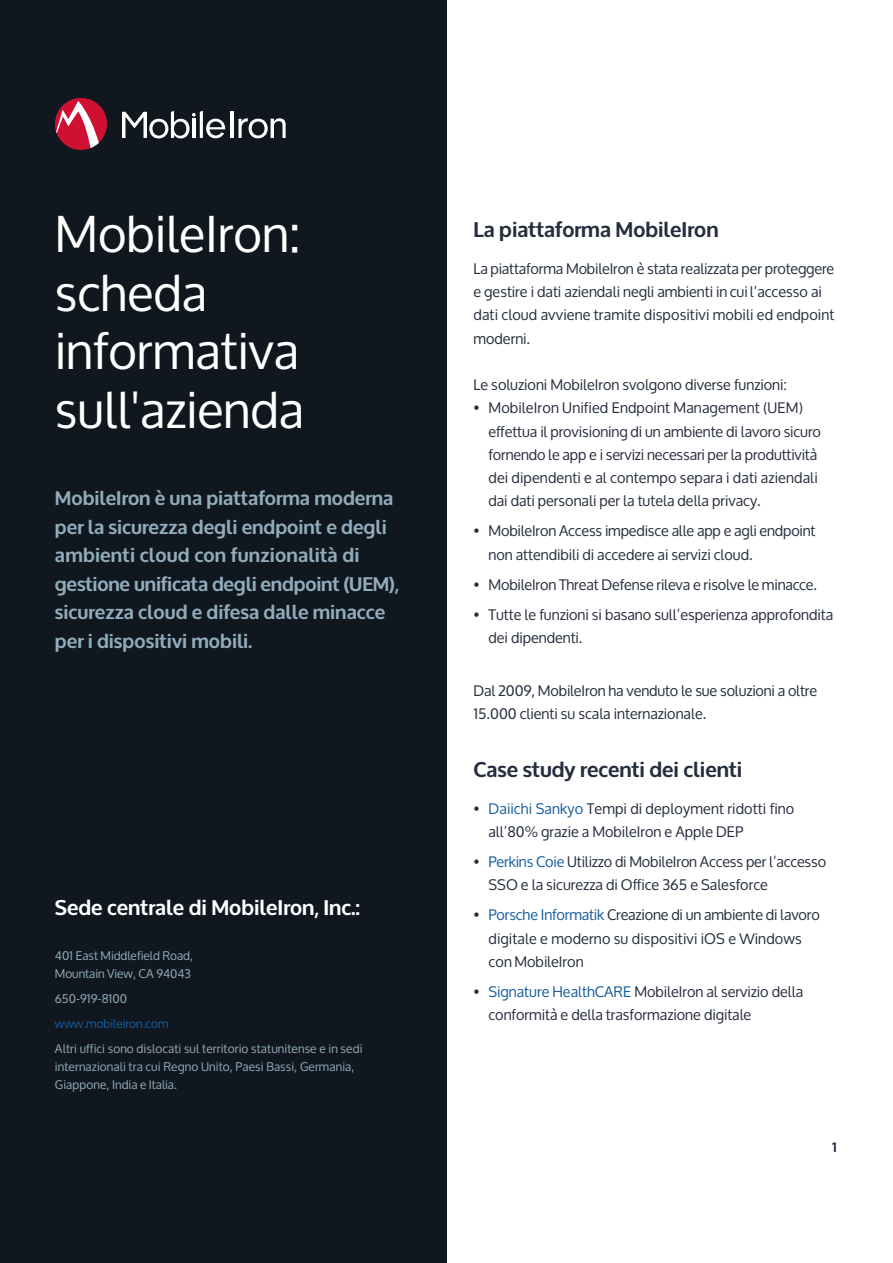
<style>
.page{position:relative;width:893px;height:1263px;background:#fff}
.page>*{position:absolute;margin:0;border:0;box-sizing:border-box;transform-origin:0 0}
.Text_Copy{font:49.5px/58.5px "Oxygen";color:#fff}
.Title_3{font:700 21px "Oxygen";color:#262e3d}
.Title_3-2{font:700 21px "Oxygen";color:#fff}
.Text_Copy-2{font:700 19.5px/28.5px "Oxygen";color:#91acba}
.Text_Copy-3{font:14.7px/23.2px "Oxygen";color:#262e3d}
.t1{font:700 13.5px "Oxygen";color:#262e3d}
.t2{font:12px/18px "Oxygen";letter-spacing:.01em;color:#91acba}
.t3{font:12px "Oxygen";color:#175d9e}
.s1{color:#175d9e}
</style>
<div class="page">
<div style="left:0;top:0;width:446px;height:1263px;background:#10171f"></div>
<hr style="left:230px;top:112px;width:3px;height:26px;background:#fff">
<svg style="left:238px;top:118px;width:48px;height:20px"></svg>
<svg style="left:122px;top:111px;width:103px;height:27px"></svg>
<svg style="left:55px;top:98px;width:52px;height:52px"></svg>
<p class="Text_Copy" style="left:55px;top:206px;width:250px">MobileIron: scheda informativa sull'azienda</p>
<p class="Text_Copy-2" style="left:55px;top:485px;width:345px">MobileIron è una piattaforma moderna per la sicurezza degli endpoint e degli ambienti cloud con funzionalità di gestione unificata degli endpoint (UEM), sicurezza cloud e difesa dalle minacce per i dispositivi mobili.</p>
<p class="Title_3-2" style="left:55px;top:895px;width:307px">Sede centrale di MobileIron, Inc.:</p>
<p class="t2" style="left:55px;top:947px;width:140px">401 East Middlefield Road,<br>Mountain View, CA 94043</p>
<p class="t2" style="left:55px;top:990px;width:74px">650-919-8100</p>
<p class="t3" style="left:55px;top:1017px;width:115px">www.mobileiron.com</p>
<p class="t2" style="left:55px;top:1039px;width:309px">Altri uffici sono dislocati sul territorio statunitense e in sedi internazionali tra cui Regno Unito, Paesi Bassi, Germania,<br>Giappone, India e Italia.</p>
<p class="Title_3" style="left:473px;top:217px;width:247px">La piattaforma MobileIron</p>
<p class="Text_Copy-3" style="left:473px;top:257px;width:362px">La piattaforma MobileIron è stata realizzata per proteggere e gestire i dati aziendali negli ambienti in cui l’accesso ai dati cloud avviene tramite dispositivi mobili ed endpoint moderni.</p>
<p class="Text_Copy-3" style="left:473px;top:373px;width:315px">Le soluzioni MobileIron svolgono diverse funzioni:</p>
<p class="Text_Copy-3" style="left:488px;top:397px;width:334px;text-indent:-15px">• MobileIron Unified Endpoint Management (UEM) effettua il provisioning di un ambiente di lavoro sicuro fornendo le app e i servizi necessari per la produttività dei dipendenti e al contempo separa i dati aziendali dai dati personali per la tutela della privacy.</p>
<p class="Text_Copy-3" style="left:488px;top:520px;width:328px;text-indent:-15px">• MobileIron Access impedisce alle app e agli endpoint non attendibili di accedere ai servizi cloud.</p>
<p class="Text_Copy-3" style="left:473px;top:573px;width:345px">• MobileIron Threat Defense rileva e risolve le minacce.</p>
<p class="Text_Copy-3" style="left:488px;top:603px;width:346px;text-indent:-15px">• Tutte le funzioni si basano sull’esperienza approfondita dei dipendenti.</p>
<p class="Text_Copy-3" style="left:473px;top:679px;width:345px">Dal 2009, MobileIron ha venduto le sue soluzioni a oltre<br>15.000 clienti su scala internazionale.</p>
<p class="Title_3" style="left:473px;top:757px;width:270px">Case study recenti dei clienti</p>
<p class="Text_Copy-3" style="left:488px;top:797px;width:307px;text-indent:-15px">• <span class="s1">Daiichi Sankyo</span> Tempi di deployment ridotti fino all’80% grazie a MobileIron e Apple DEP</p>
<p class="Text_Copy-3" style="left:488px;top:850px;width:339px;text-indent:-15px">• <span class="s1">Perkins Coie</span> Utilizzo di MobileIron Access per l’accesso<br>SSO e la sicurezza di Office 365 e Salesforce</p>
<p class="Text_Copy-3" style="left:488px;top:904px;width:333px;text-indent:-15px">• <span class="s1">Porsche Informatik</span> Creazione di un ambiente di lavoro digitale e moderno su dispositivi iOS e Windows con MobileIron</p>
<p class="Text_Copy-3" style="left:488px;top:980px;width:316px;text-indent:-15px">• <span class="s1">Signature HealthCARE</span> MobileIron al servizio della conformità e della trasformazione digitale</p>
<p class="t1" style="left:832px;top:1139px;width:6px">1</p>
</div>
